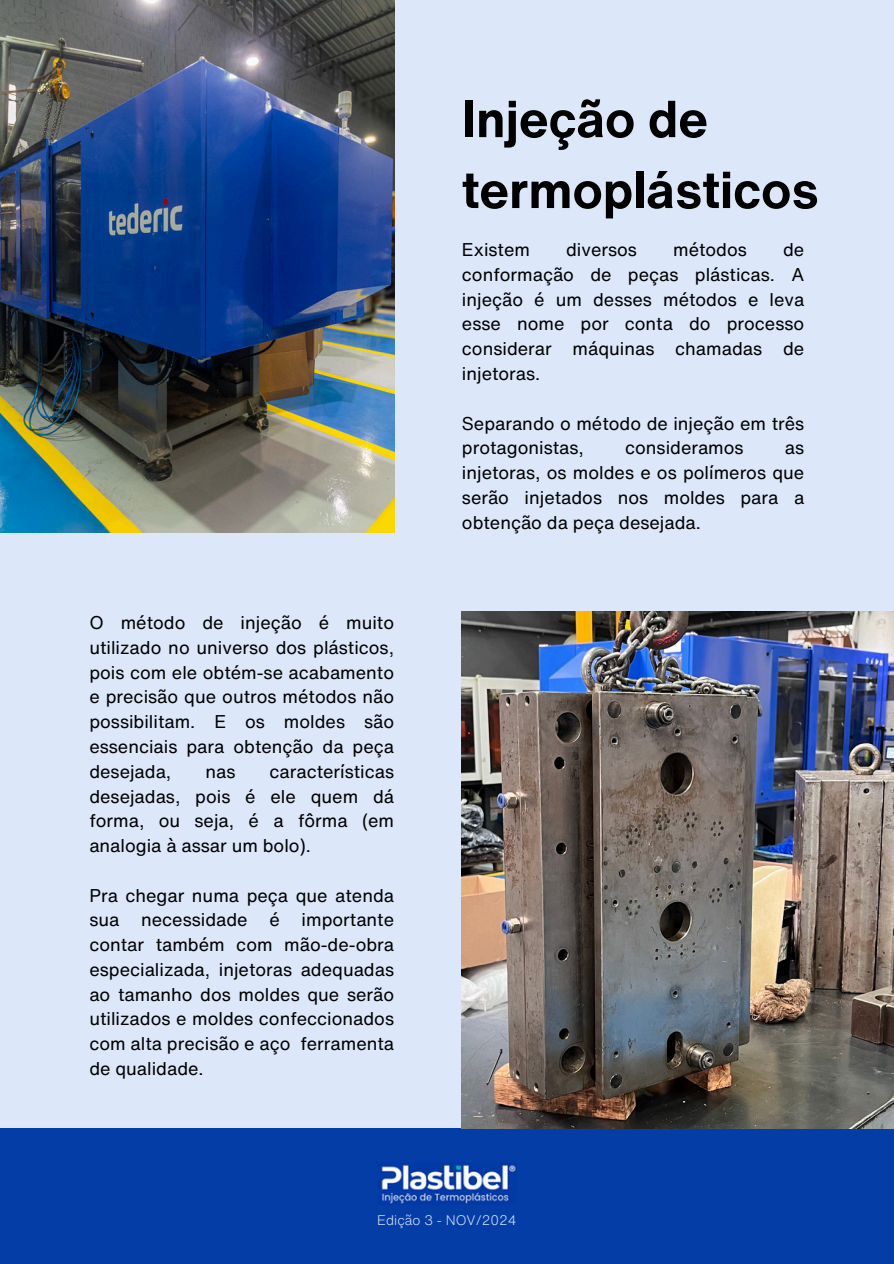
<style>
.page{position:relative;width:894px;height:1264px;background:#fff}
.page>*{position:absolute;margin:0;border:0;box-sizing:border-box;transform-origin:0 0}
.t1{font:700 51px/70.8px "Helvetica Now Text";color:#000}
.t2{font:18px/24.8px "Helvetica Now Text";color:#000;text-align:justify}
.t3{font:300 13.5px "Helvetica Now Text";color:#dce7f9}
</style>
<div class="page">
<div style="left:0;top:0;width:893px;height:1263px;background:#dce7f9"></div>
<div style="left:0;top:1128px;width:893px;height:135px;background:#053da7"></div>
<img style="left:462px;top:612px;width:431px;height:516px">
<img style="left:0;top:0;width:394px;height:532px">
<img style="left:381px;top:1165px;width:135px;height:39px">
<h2 class="t2" style="left:89px;top:610px;width:306px">O método de injeção é muito utilizado no universo dos plásticos, pois com ele obtém-se acabamento e precisão que outros métodos não possibilitam. E os moldes são essenciais para obtenção da peça desejada,</h2>
<h2 class="t2" style="left:89px;top:758px;width:306px;text-indent:180px">características desejadas, pois é ele quem dá forma, ou seja, é a fôrma (em analogia à assar um bolo).</h2>
<h2 class="t2" style="left:89px;top:882px;width:306px">Pra chegar numa peça que atenda sua necessidade é importante contar também com mão-de-obra especializada, injetoras adequadas ao tamanho dos moldes que serão utilizados e moldes confeccionados com alta precisão e aço ferramenta de qualidade.</h2>
<h2 class="t2" style="left:205px;top:758px;width:32px">nas</h2>
<p class="t1" style="left:462px;top:83px;width:358px">Injeção de termoplásticos</p>
<h1 class="t2" style="left:462px;top:237px;width:70px">Existem</h1>
<h1 class="t2" style="left:566px;top:237px;width:72px">diversos</h1>
<h1 class="t2" style="left:673px;top:237px;width:75px">métodos</h1>
<h1 class="t2" style="left:462px;top:237px;width:344px;text-indent:321px">de conformação de peças plásticas. A injeção é um desses métodos e leva esse nome por conta do processo considerar máquinas chamadas de injetoras.</h1>
<h2 class="t2" style="left:462px;top:410px;width:344px">Separando o método de injeção em três protagonistas,</h2>
<h2 class="t2" style="left:625px;top:435px;width:120px">consideramos</h2>
<h2 class="t2" style="left:462px;top:435px;width:344px;text-indent:323px">as injetoras, os moldes e os polímeros que serão injetados nos moldes para a obtenção da peça desejada.</h2>
<h2 class="t3" style="left:377px;top:1209px;width:141px">Edição 3 - NOV/2024</h2>
</div>
